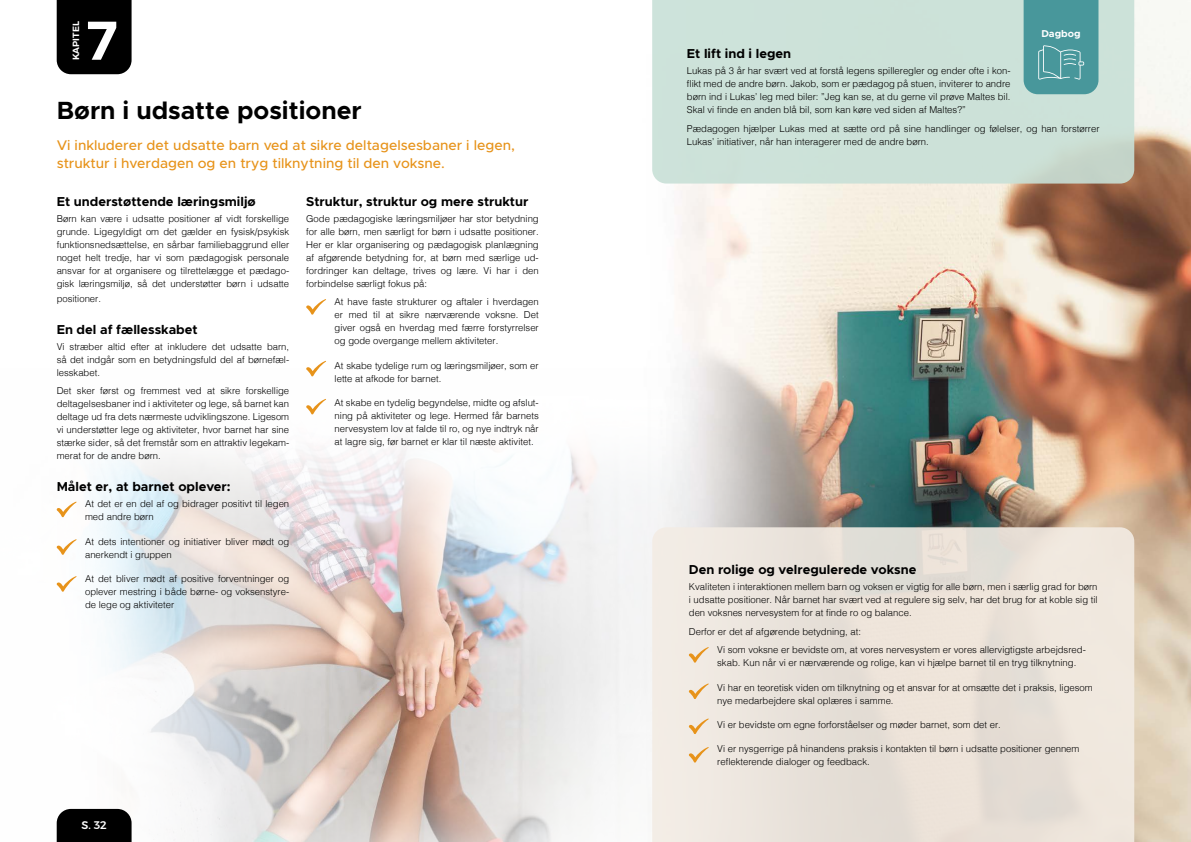
<style>
.page{position:relative;width:1191px;height:842px;background:#fff}
.page>*{position:absolute;margin:0;border:0;box-sizing:border-box;transform-origin:0 0}
.t1{font:700 55.4px "Metropolis";color:#fff}
.t2{font:700 25px "Metropolis";color:#000}
.t3{font:500 14px/18px "Metropolis";color:#e7931a}
.t4{font:700 13px "Metropolis";color:#000}
.t5{font:500 11px "Montserrat";color:#fff}
.t6{font:700 10px "Metropolis";color:#fff}
.t7{font:300 9.5px/13px "Helvetica";color:#000;text-align:justify}
.t8{font:600 9px "Montserrat";color:#fff}
</style>
<div class="page">
<img style="left:675px;top:0;width:516px;height:842px">
<img style="left:56px;top:369px;width:888px;height:473px">
<svg style="left:652px;top:527px;width:482px;height:315px;background:#eae3da"></svg>
<div style="left:57px;top:0;width:75px;height:74px;background:#000"></div>
<div style="left:652px;top:0;width:482px;height:184px;background:#cce2d9"></div>
<svg style="left:1023px;top:0;width:75px;height:94px;background:#509b9f"></svg>
<svg style="left:57px;top:501px;width:20px;height:16px"></svg>
<svg style="left:688px;top:647px;width:21px;height:16px"></svg>
<svg style="left:688px;top:683px;width:21px;height:16px"></svg>
<svg style="left:688px;top:718px;width:21px;height:16px"></svg>
<svg style="left:688px;top:747px;width:21px;height:16px"></svg>
<svg style="left:57px;top:539px;width:20px;height:16px"></svg>
<svg style="left:306px;top:299px;width:20px;height:16px"></svg>
<svg style="left:306px;top:361px;width:20px;height:16px"></svg>
<svg style="left:306px;top:399px;width:20px;height:16px"></svg>
<svg style="left:57px;top:576px;width:20px;height:16px"></svg>
<div style="left:57px;top:809px;width:75px;height:33px;background:#000"></div>
<p class="t8" style="left:69px;top:60px;width:40px;rotate:-90deg">KAPITEL</p>
<h1 class="t1" style="left:85px;top:6px;width:35px">7</h1>
<h2 class="t2" style="left:57px;top:95px;width:306px">Børn i udsatte positioner</h2>
<h3 class="t3" style="left:57px;top:136px;width:460px">Vi inkluderer det udsatte barn ved at sikre deltagelsesbaner i legen, struktur i hverdagen og en tryg tilknytning til den voksne.</h3>
<h3 class="t4" style="left:57px;top:193px;width:201px">Et understøttende læringsmiljø</h3>
<p class="t7" style="left:57px;top:211px;width:234px">Børn kan være i udsatte positioner af vidt forskellige grunde. Ligegyldigt om det gælder en fysisk/psykisk funktionsnedsættelse, en sårbar familiebaggrund eller noget helt tredje, har vi som pædagogisk personale ansvar for at organisere og tilrettelægge et pædago&shy;gisk læringsmiljø, så det understøtter børn i udsatte</p>
<p class="t7" style="left:57px;top:291px;width:46px">positioner.</p>
<h3 class="t4" style="left:57px;top:321px;width:142px">En del af fællesskabet</h3>
<p class="t7" style="left:57px;top:339px;width:234px">Vi stræber altid efter at inkludere det udsatte barn, så det indgår som en betydningsfuld del af børnefæl&shy;lesskabet.</p>
<p class="t7" style="left:57px;top:384px;width:234px">Det sker først og fremmest ved at sikre forskellige deltagelsesbaner ind i aktiviteter og lege, så barnet kan deltage ud fra dets nærmeste udviklingszone. Ligesom vi understøtter lege og aktiviteter, hvor barnet har sine stærke sider, så det fremstår som en attraktiv legekam&shy;merat for de andre børn.</p>
<h3 class="t4" style="left:57px;top:479px;width:175px">Målet er, at barnet oplever:</h3>
<p class="t7" style="left:85px;top:497px;width:206px">At det er en del af og bidrager positivt til legen med andre børn</p>
<p class="t7" style="left:85px;top:534px;width:206px">At dets intentioner og initiativer bliver mødt og anerkendt i gruppen</p>
<p class="t7" style="left:85px;top:571px;width:206px">At det bliver mødt af positive forventninger og oplever mestring i både børne- og voksenstyre&shy;de lege og aktiviteter</p>
<h3 class="t4" style="left:306px;top:193px;width:224px">Struktur, struktur og mere struktur</h3>
<p class="t7" style="left:306px;top:211px;width:234px">Gode pædagogiske læringsmiljøer har stor betydning for alle børn, men særligt for børn i udsatte positioner.<br>Her er klar organisering og pædagogisk planlægning af afgørende betydning for, at børn med særlige ud&shy;fordringer kan deltage, trives og lære. Vi har i den forbindelse særligt fokus på:</p>
<p class="t7" style="left:334px;top:295px;width:206px">At have faste strukturer og aftaler i hverdagen er med til at sikre nærværende voksne. Det giver også en hverdag med færre forstyrrelser og gode overgange mellem aktiviteter.</p>
<p class="t7" style="left:334px;top:358px;width:206px">At skabe tydelige rum og læringsmiljøer, som er lette at afkode for barnet.</p>
<p class="t7" style="left:334px;top:396px;width:206px">At skabe en tydelig begyndelse, midte og afslut&shy;ning på aktiviteter og lege. Hermed får barnets nervesystem lov at falde til ro, og nye indtryk når at lagre sig, før barnet er klar til næste aktivitet.</p>
<p class="t5" style="left:82px;top:817px;width:27px">S. 32</p>
<p class="t6" style="left:1041px;top:27px;width:41px">Dagbog</p>
<h3 class="t4" style="left:687px;top:45px;width:106px">Et lift ind i legen</h3>
<p class="t7" style="left:687px;top:63px;width:325px">Lukas på 3 år har svært ved at forstå legens spilleregler og ender ofte i kon&shy;flikt med de andre børn. Jakob, som er pædagog på stuen, inviterer to andre børn ind i Lukas’ leg med biler: ”Jeg kan se, at du gerne vil prøve Maltes bil.<br>Skal vi finde en anden blå bil, som kan køre ved siden af Maltes?”</p>
<p class="t7" style="left:687px;top:121px;width:414px">Pædagogen hjælper Lukas med at sætte ord på sine handlinger og følelser, og han forstørrer<br>Lukas’ initiativer, når han interagerer med de andre børn.</p>
<h3 class="t4" style="left:689px;top:562px;width:229px">Den rolige og velregulerede voksne</h3>
<p class="t7" style="left:689px;top:580px;width:410px">Kvaliteten i interaktionen mellem barn og voksen er vigtig for alle børn, men i særlig grad for børn i udsatte positioner. Når barnet har svært ved at regulere sig selv, har det brug for at koble sig til den voksnes nervesystem for at finde ro og balance.</p>
<p class="t7" style="left:717px;top:621px;width:370px;line-height:18.7px;text-indent:-28px">Derfor er det af afgørende betydning, at:<br>Vi som voksne er bevidste om, at vores nervesystem er vores allervigtigste arbejdsred-</p>
<p class="t7" style="left:717px;top:656px;width:360px">skab. Kun når vi er nærværende og rolige, kan vi hjælpe barnet til en tryg tilknytning.</p>
<p class="t7" style="left:717px;top:680px;width:377px">Vi har en teoretisk viden om tilknytning og et ansvar for at omsætte det i praksis, ligesom nye medarbejdere skal oplæres i samme.</p>
<p class="t7" style="left:717px;top:718px;width:285px">Vi er bevidste om egne forforståelser og møder barnet, som det er.</p>
<p class="t7" style="left:717px;top:742px;width:364px">Vi er nysgerrige på hinandens praksis i kontakten til børn i udsatte positioner gennem reflekterende dialoger og feedback.</p>
</div>
